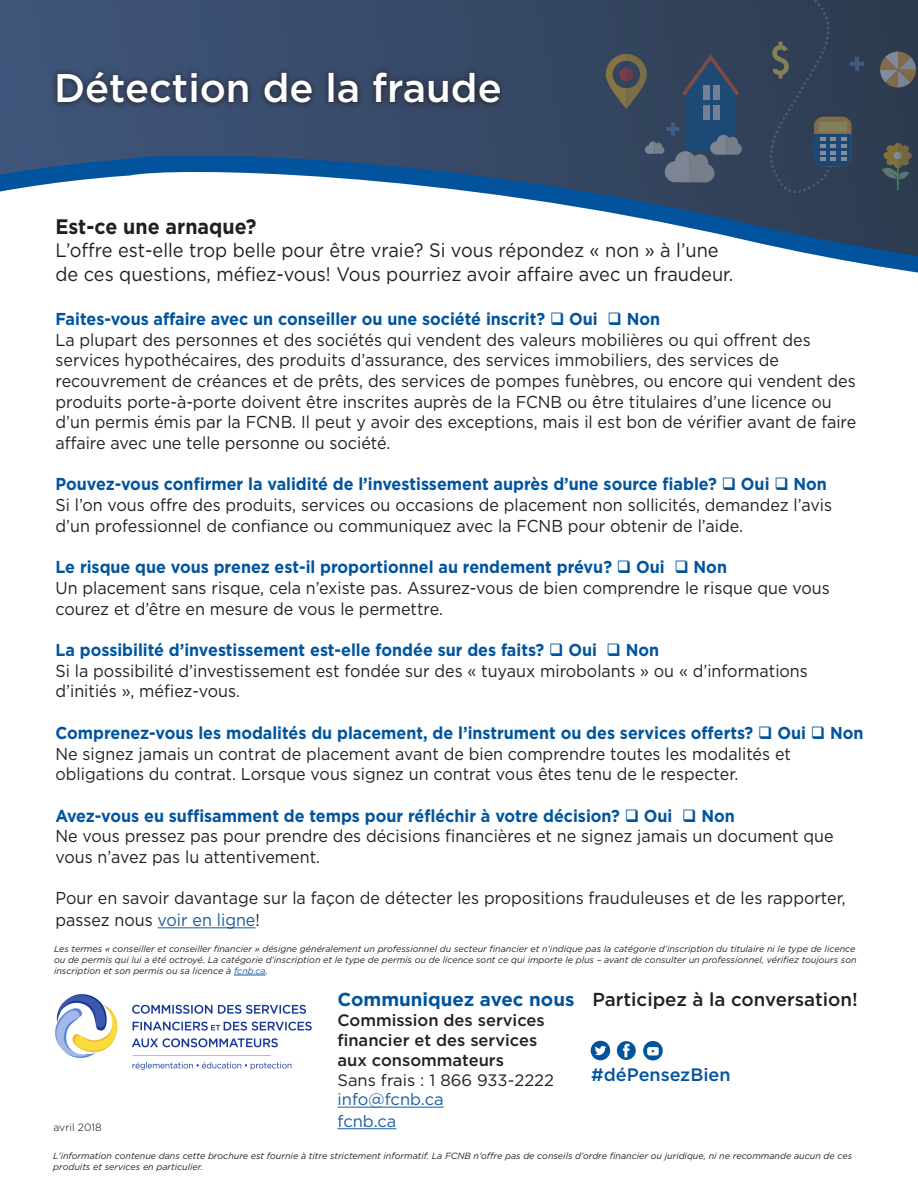
<style>
.page{position:relative;width:918px;height:1188px;background:#fff}
.page>*{position:absolute;margin:0;border:0;box-sizing:border-box;transform-origin:0 0}
.Paragraph_Style_1{font:500 39.9px "Gotham";color:#fff}
.Body_Copy{font:700 21px "Gotham";color:#231f20;scale:.93 1}
.Body_Copy-2{font:19.5px "Gotham";color:#231f20;scale:.93 1}
.Heading{font:500 18.75px "Gotham";color:#231f20}
.Headline_-_Blue{font:700 18.75px "Gotham";color:#01539e}
.Body{font:500 18px "Gotham";color:#01539e}
.Body_Copy-3{font:17.25px/20.7px "Gotham";color:#231f20;scale:.93 1}
.Body_Copy-4{font:700 17.25px "Gotham";color:#00549e;scale:.93 1}
.Body_Copy-5{font:500 16.5px/19.8px "Gotham";color:#231f20}
.Body_Copy-6{font:16.5px "Gotham";color:#231f20}
.Body_Copy-7{font:16.5px "Gotham";color:#175d9e}
.Intro_Paragraph{font:300 10.5px "Gotham";color:#040503}
.t1{font:italic 9px/10.8px "Gotham";color:#231f20}
.s1{color:#175d9e}
</style>
<div class="page">
<svg style="left:0;top:0;width:918px;height:133px;background:#374967"></svg>
<svg style="left:880px;top:52px;width:36px;height:35px"></svg>
<svg style="left:770px;top:0;width:94px;height:133px;background:#344255"></svg>
<svg style="left:606px;top:54px;width:136px;height:79px;background:#394a60"></svg>
<div style="left:51px;top:65px;width:456px;height:45px;background:#231f20;opacity:.78"></div>
<svg style="left:0;top:133px;width:918px;height:140px"></svg>
<hr style="left:158px;top:927px;width:98px;height:1px;background:#175d9e">
<hr style="left:234px;top:975px;width:32px;height:1px;background:#175d9e">
<hr style="left:338px;top:1107px;width:106px;height:1px;background:#175d9e">
<hr style="left:338px;top:1128px;width:58px;height:1px;background:#175d9e">
<img style="left:55px;top:994px;width:257px;height:76px">
<svg style="left:617px;top:1041px;width:19px;height:19px"></svg>
<svg style="left:623px;top:1044px;width:7px;height:13px"></svg>
<div style="left:643px;top:1041px;width:20px;height:19px;background:#01539e;border-radius:50%"></div>
<svg style="left:647px;top:1047px;width:12px;height:9px"></svg>
<div style="left:591px;top:1041px;width:19px;height:19px;background:#01539e;border-radius:50%"></div>
<svg style="left:595px;top:1046px;width:11px;height:9px"></svg>
<p class="Paragraph_Style_1" style="left:54px;top:62px;width:449px">Détection de la fraude</p>
<p class="Body_Copy" style="left:56px;top:213px;width:218px">Est-ce une arnaque?</p>
<p class="Body_Copy-2" style="left:56px;top:238px;width:715px">L’offre est-elle trop belle pour être vraie? Si vous répondez « non » à l’une</p>
<p class="Body_Copy-2" style="left:56px;top:261px;width:730px">de ces questions, méfiez-vous! Vous pourriez avoir affaire avec un fraudeur.</p>
<p class="Body_Copy-4" style="left:56px;top:307px;width:652px">Faites-vous affaire avec un conseiller ou une société inscrit? ❑ Oui ❑ Non</p>
<p class="Body_Copy-3" style="left:56px;top:329px;width:863px">La plupart des personnes et des sociétés qui vendent des valeurs mobilières ou qui offrent des services hypothécaires, des produits d’assurance, des services immobiliers, des services de recouvrement de créances et de prêts, des services de pompes funèbres, ou encore qui vendent des produits porte-à-porte doivent être inscrites auprès de la FCNB ou être titulaires d’une licence ou d’un permis émis par la FCNB. Il peut y avoir des exceptions, mais il est bon de vérifier avant de faire affaire avec une telle personne ou société.</p>
<p class="Body_Copy-4" style="left:56px;top:473px;width:831px">Pouvez-vous confirmer la validité de l’investissement auprès d’une source fiable? ❑ Oui ❑ Non</p>
<p class="Body_Copy-3" style="left:56px;top:494px;width:837px">Si l’on vous offre des produits, services ou occasions de placement non sollicités, demandez l’avis d’un professionnel de confiance ou communiquez avec la FCNB pour obtenir de l’aide.</p>
<p class="Body_Copy-4" style="left:56px;top:556px;width:724px">Le risque que vous prenez est-il proportionnel au rendement prévu? ❑ Oui ❑ Non</p>
<p class="Body_Copy-3" style="left:56px;top:577px;width:834px">Un placement sans risque, cela n’existe pas. Assurez-vous de bien comprendre le risque que vous courez et d’être en mesure de vous le permettre.</p>
<p class="Body_Copy-4" style="left:56px;top:639px;width:651px">La possibilité d’investissement est-elle fondée sur des faits? ❑ Oui ❑ Non</p>
<p class="Body_Copy-3" style="left:56px;top:660px;width:811px">Si la possibilité d’investissement est fondée sur des « tuyaux mirobolants » ou « d’informations d’initiés », méfiez-vous.</p>
<p class="Body_Copy-4" style="left:56px;top:721px;width:870px">Comprenez-vous les modalités du placement, de l’instrument ou des services offerts? ❑ Oui ❑ Non</p>
<p class="Body_Copy-3" style="left:56px;top:743px;width:792px">Ne signez jamais un contrat de placement avant de bien comprendre toutes les modalités et obligations du contrat. Lorsque vous signez un contrat vous êtes tenu de le respecter.</p>
<p class="Body_Copy-4" style="left:56px;top:804px;width:732px">Avez-vous eu suffisamment de temps pour réfléchir à votre décision? ❑ Oui ❑ Non</p>
<p class="Body_Copy-3" style="left:56px;top:826px;width:838px">Ne vous pressez pas pour prendre des décisions financières et ne signez jamais un document que vous n’avez pas lu attentivement.</p>
<p class="Body_Copy-3" style="left:56px;top:887px;width:851px;line-height:21.6px">Pour en savoir davantage sur la façon de détecter les propositions frauduleuses et de les rapporter, passez nous <span class="s1">voir en ligne</span>!</p>
<p class="t1" style="left:54px;top:944px;width:804px">Les termes « conseiller et conseiller financier » désigne généralement un professionnel du secteur financier et n’indique pas la catégorie d’inscription du titulaire ni le type de licence ou de permis qui lui a été octroyé. La catégorie d’inscription et le type de permis ou de licence sont ce qui importe le plus – avant de consulter un professionnel, vérifiez toujours son inscription et son permis ou sa licence à <span class="s1">fcnb.ca</span>.</p>
<p class="Headline_-_Blue" style="left:338px;top:987px;width:238px">Communiquez avec nous</p>
<p class="Body_Copy-5" style="left:338px;top:1010px;width:209px">Commission des services financier et des services</p>
<p class="Body_Copy-5" style="left:338px;top:1050px;width:168px">aux consommateurs</p>
<p class="Body_Copy-6" style="left:338px;top:1069px;width:218px">Sans frais : 1 866 933-2222</p>
<p class="Body_Copy-7" style="left:338px;top:1089px;width:108px">info@fcnb.ca</p>
<p class="Body_Copy-7" style="left:338px;top:1111px;width:60px">fcnb.ca</p>
<p class="Heading" style="left:592px;top:988px;width:267px">Participez à la conversation!</p>
<p class="Body" style="left:591px;top:1063px;width:141px">#déPensezBien</p>
<p class="Intro_Paragraph" style="left:53px;top:1121px;width:50px">avril 2018</p>
<p class="t1" style="left:53px;top:1150px;width:800px">L’information contenue dans cette brochure est fournie à titre strictement informatif. La FCNB n’offre pas de conseils d’ordre financier ou juridique, ni ne recommande aucun de ces produits et services en particulier.</p>
</div>
